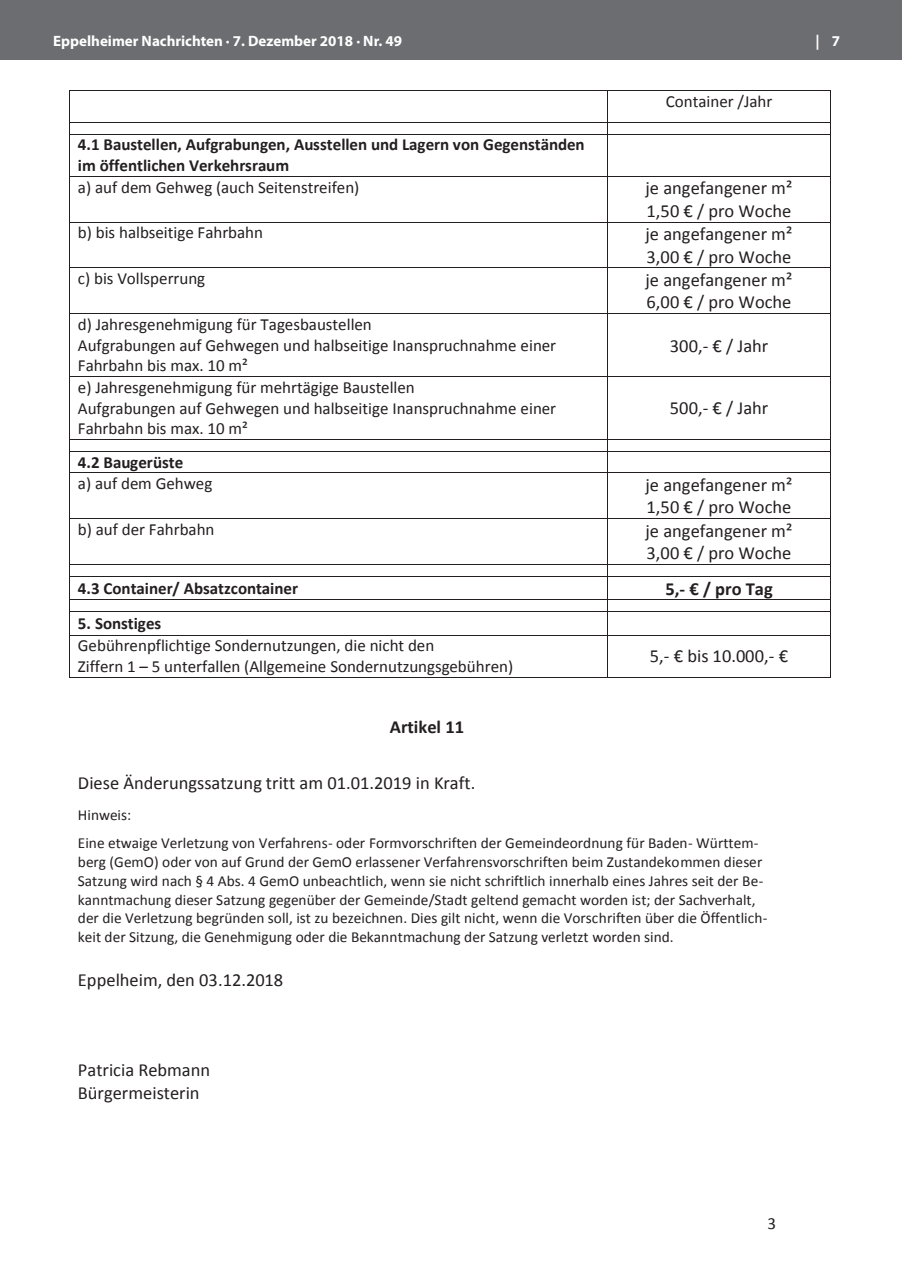
<style>
.page{position:relative;width:902px;height:1280px;background:#fff}
.page>*{position:absolute;margin:0;border:0;box-sizing:border-box;transform-origin:0 0}
.t1{font:18.45px/22.5px "Calibri";color:#231f20}
.t2{font:700 18.45px "Calibri";color:#231f20}
.t3{font:16.95px/20.7px "Calibri";color:#231f20}
.t4{font:700 16.95px/20.7px "Calibri";letter-spacing:-.005em;color:#231f20}
.t5{font:15.3px/18.8px "Calibri";color:#231f20}
.t6{font:700 15px "Myriad Pro";color:#fff}
</style>
<div class="page">
<div style="left:0;top:0;width:901px;height:60px;background:#6c6d70"></div>
<hr style="left:70px;top:90px;width:536px;height:1px;background:#231f20">
<hr style="left:607px;top:90px;width:223px;height:1px;background:#231f20">
<hr style="left:69px;top:91px;width:1px;height:31px;background:#231f20">
<hr style="left:606px;top:91px;width:1px;height:31px;background:#231f20">
<hr style="left:830px;top:91px;width:1px;height:31px;background:#231f20">
<hr style="left:70px;top:122px;width:536px;height:1px;background:#231f20">
<hr style="left:607px;top:122px;width:223px;height:1px;background:#231f20">
<svg style="left:69px;top:122px;width:1px;height:13px"></svg>
<hr style="left:70px;top:134px;width:536px;height:1px;background:#231f20">
<hr style="left:607px;top:134px;width:223px;height:1px;background:#231f20">
<svg style="left:830px;top:122px;width:1px;height:13px"></svg>
<hr style="left:69px;top:135px;width:1px;height:41px;background:#231f20">
<hr style="left:606px;top:135px;width:1px;height:41px;background:#231f20">
<hr style="left:830px;top:135px;width:1px;height:41px;background:#231f20">
<hr style="left:70px;top:176px;width:536px;height:1px;background:#231f20">
<hr style="left:607px;top:176px;width:223px;height:1px;background:#231f20">
<hr style="left:69px;top:177px;width:1px;height:45px;background:#231f20">
<hr style="left:606px;top:177px;width:1px;height:45px;background:#231f20">
<hr style="left:830px;top:177px;width:1px;height:45px;background:#231f20">
<hr style="left:70px;top:222px;width:536px;height:1px;background:#231f20">
<hr style="left:607px;top:222px;width:223px;height:1px;background:#231f20">
<hr style="left:69px;top:222px;width:1px;height:45px;background:#231f20">
<hr style="left:606px;top:222px;width:1px;height:45px;background:#231f20">
<hr style="left:830px;top:222px;width:1px;height:45px;background:#231f20">
<hr style="left:70px;top:267px;width:536px;height:1px;background:#231f20">
<hr style="left:607px;top:267px;width:223px;height:1px;background:#231f20">
<hr style="left:69px;top:268px;width:1px;height:45px;background:#231f20">
<hr style="left:606px;top:268px;width:1px;height:45px;background:#231f20">
<hr style="left:830px;top:268px;width:1px;height:45px;background:#231f20">
<hr style="left:70px;top:313px;width:536px;height:1px;background:#231f20">
<hr style="left:607px;top:313px;width:223px;height:1px;background:#231f20">
<hr style="left:69px;top:314px;width:1px;height:62px;background:#231f20">
<hr style="left:606px;top:314px;width:1px;height:62px;background:#231f20">
<hr style="left:830px;top:314px;width:1px;height:62px;background:#231f20">
<hr style="left:70px;top:376px;width:536px;height:1px;background:#231f20">
<hr style="left:607px;top:376px;width:223px;height:1px;background:#231f20">
<hr style="left:69px;top:377px;width:1px;height:62px;background:#231f20">
<hr style="left:606px;top:377px;width:1px;height:62px;background:#231f20">
<hr style="left:830px;top:377px;width:1px;height:62px;background:#231f20">
<hr style="left:70px;top:439px;width:536px;height:1px;background:#231f20">
<hr style="left:607px;top:439px;width:223px;height:1px;background:#231f20">
<hr style="left:70px;top:451px;width:536px;height:1px;background:#231f20">
<hr style="left:607px;top:451px;width:223px;height:1px;background:#231f20">
<svg style="left:69px;top:439px;width:1px;height:34px"></svg>
<hr style="left:70px;top:472px;width:536px;height:1px;background:#231f20">
<hr style="left:607px;top:472px;width:223px;height:1px;background:#231f20">
<svg style="left:830px;top:439px;width:1px;height:34px"></svg>
<hr style="left:69px;top:473px;width:1px;height:45px;background:#231f20">
<hr style="left:606px;top:473px;width:1px;height:45px;background:#231f20">
<hr style="left:830px;top:473px;width:1px;height:45px;background:#231f20">
<hr style="left:70px;top:518px;width:536px;height:1px;background:#231f20">
<hr style="left:607px;top:518px;width:223px;height:1px;background:#231f20">
<hr style="left:69px;top:519px;width:1px;height:45px;background:#231f20">
<hr style="left:606px;top:519px;width:1px;height:45px;background:#231f20">
<hr style="left:830px;top:519px;width:1px;height:45px;background:#231f20">
<hr style="left:70px;top:564px;width:536px;height:1px;background:#231f20">
<hr style="left:607px;top:564px;width:223px;height:1px;background:#231f20">
<hr style="left:70px;top:576px;width:536px;height:1px;background:#231f20">
<hr style="left:607px;top:576px;width:223px;height:1px;background:#231f20">
<hr style="left:70px;top:599px;width:536px;height:1px;background:#231f20">
<hr style="left:607px;top:599px;width:223px;height:1px;background:#231f20">
<hr style="left:70px;top:611px;width:536px;height:1px;background:#231f20">
<hr style="left:607px;top:611px;width:223px;height:1px;background:#231f20">
<svg style="left:69px;top:564px;width:1px;height:71px"></svg>
<hr style="left:70px;top:635px;width:536px;height:1px;background:#231f20">
<hr style="left:607px;top:635px;width:223px;height:1px;background:#231f20">
<svg style="left:830px;top:564px;width:1px;height:71px"></svg>
<hr style="left:69px;top:635px;width:1px;height:42px;background:#231f20">
<hr style="left:70px;top:677px;width:536px;height:1px;background:#231f20">
<hr style="left:606px;top:635px;width:1px;height:42px;background:#231f20">
<hr style="left:607px;top:677px;width:223px;height:1px;background:#231f20">
<hr style="left:830px;top:635px;width:1px;height:42px;background:#231f20">
<p class="t6" style="left:53px;top:31px;width:350px">Eppelheimer Nachrichten · 7. Dezember 2018 · Nr. 49</p>
<p class="t6" style="left:815px;top:31px;width:26px">| 7</p>
<p class="t3" style="left:665px;top:91px;width:108px">Container /Jahr</p>
<p class="t4" style="left:78px;top:134px;width:508px">4.1 Baustellen, Aufgrabungen, Ausstellen und Lagern von Gegenständen im öffentlichen Verkehrsraum</p>
<p class="t3" style="left:78px;top:177px;width:283px">a) auf dem Gehweg (auch Seitenstreifen)</p>
<p class="t1" style="left:645px;top:177px;width:148px">je angefangener m²<br>1,50 € / pro Woche</p>
<p class="t3" style="left:78px;top:222px;width:187px">b) bis halbseitige Fahrbahn</p>
<p class="t1" style="left:645px;top:223px;width:148px">je angefangener m²<br>3,00 € / pro Woche</p>
<p class="t3" style="left:78px;top:268px;width:129px">c) bis Vollsperrung</p>
<p class="t1" style="left:645px;top:268px;width:148px">je angefangener m²<br>6,00 € / pro Woche</p>
<p class="t3" style="left:78px;top:314px;width:479px">d) Jahresgenehmigung für Tagesbaustellen<br>Aufgrabungen auf Gehwegen und halbseitige Inanspruchnahme einer<br>Fahrbahn bis max. 10 m²</p>
<p class="t1" style="left:669px;top:334px;width:100px">300,- € / Jahr</p>
<p class="t3" style="left:78px;top:377px;width:479px">e) Jahresgenehmigung für mehrtägige Baustellen<br>Aufgrabungen auf Gehwegen und halbseitige Inanspruchnahme einer<br>Fahrbahn bis max. 10 m²</p>
<p class="t1" style="left:669px;top:397px;width:100px">500,- € / Jahr</p>
<p class="t4" style="left:78px;top:452px;width:107px">4.2 Baugerüste</p>
<p class="t3" style="left:78px;top:473px;width:136px">a) auf dem Gehweg</p>
<p class="t1" style="left:645px;top:473px;width:148px">je angefangener m²<br>1,50 € / pro Woche</p>
<p class="t3" style="left:78px;top:519px;width:138px">b) auf der Fahrbahn</p>
<p class="t1" style="left:645px;top:519px;width:148px">je angefangener m²<br>3,00 € / pro Woche</p>
<p class="t4" style="left:78px;top:578px;width:221px">4.3 Container/ Absatzcontainer</p>
<p class="t2" style="left:665px;top:577px;width:109px">5,- € / pro Tag</p>
<p class="t4" style="left:78px;top:613px;width:85px">5. Sonstiges</p>
<p class="t3" style="left:78px;top:635px;width:437px">Gebührenpflichtige Sondernutzungen, die nicht den<br>Ziffern 1 – 5 unterfallen (Allgemeine Sondernutzungsgebühren)</p>
<p class="t1" style="left:649px;top:645px;width:140px">5,- € bis 10.000,- €</p>
<p class="t2" style="left:390px;top:715px;width:76px">Artikel 11</p>
<p class="t1" style="left:78px;top:772px;width:399px">Diese Änderungssatzung tritt am 01.01.2019 in Kraft.</p>
<p class="t5" style="left:78px;top:801px;width:682px;line-height:28.2px">Hinweis:<br>Eine etwaige Verletzung von Verfahrens- oder Formvorschriften der Gemeindeordnung für Baden- Württem-</p>
<p class="t5" style="left:78px;top:852px;width:691px">berg (GemO) oder von auf Grund der GemO erlassener Verfahrensvorschriften beim Zustandekommen dieser Satzung wird nach § 4 Abs. 4 GemO unbeachtlich, wenn sie nicht schriftlich innerhalb eines Jahres seit der Be&shy;kanntmachung dieser Satzung gegenüber der Gemeinde/Stadt geltend gemacht worden ist; der Sachverhalt, der die Verletzung begründen soll, ist zu bezeichnen. Dies gilt nicht, wenn die Vorschriften über die Öffentlich&shy;keit der Sitzung, die Genehmigung oder die Bekanntmachung der Satzung verletzt worden sind.</p>
<p class="t1" style="left:78px;top:969px;width:207px">Eppelheim, den 03.12.2018</p>
<p class="t1" style="left:78px;top:1059px;width:134px">Patricia Rebmann<br>Bürgermeisterin</p>
<p class="t3" style="left:767px;top:1213px;width:10px">3</p>
</div>
